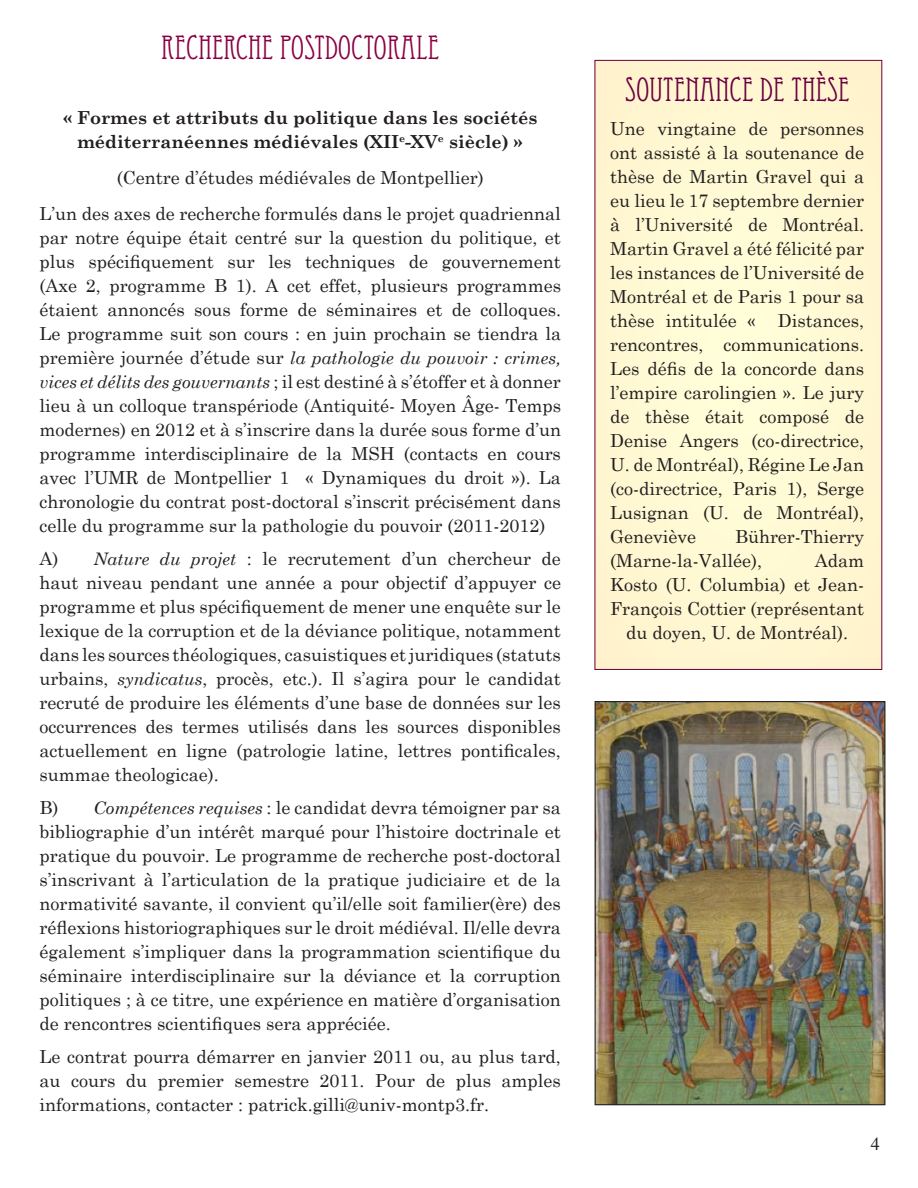
<style>
.page{position:relative;width:918px;height:1188px;background:#fff}
.page>*{position:absolute;margin:0;border:0;box-sizing:border-box;transform-origin:0 0}
.t1{font:33px "Eccentric Std";color:#8b0041}
.t2{font:33px "Eccentric Std";color:#6a0041}
.t3{font:18px/24px "Century Schoolbook";color:#231f20;text-align:justify}
.t4{font:700 18px/24px "Century Schoolbook";color:#231f20;text-align:center}
.t5{font:18px "Times";color:#231f20}
.t6{font:italic 17.25px "Century Schoolbook";color:#231f20}
.s1{font-style:normal;font-size:18px}
.s2{font-style:italic;font-size:17.25px}
</style>
<div class="page">
<div style="left:595px;top:60px;width:287px;height:609px;background:#fff8d3"></div>
<div style="left:595px;top:60px;width:287px;height:610px;border:1px solid #6a0041"></div>
<img style="left:597px;top:703px;width:286px;height:400px">
<div style="left:595px;top:701px;width:290px;height:404px;border:1px solid #231f20"></div>
<p class="t1" style="left:161px;top:29px;width:280px">RECHERCHE POSTDOCTORALE</p>
<p class="t4" style="left:63px;top:105px;width:476px">« Formes et attributs du politique dans les sociétés méditerranéennes médiévales (XII<sup>e</sup>-XV<sup>e</sup> siècle) »</p>
<p class="t3" style="left:117px;top:165px;width:369px">(Centre d’études médiévales de Montpellier)</p>
<p class="t3" style="left:39px;top:201px;width:523px">L’un des axes de recherche formulés dans le projet quadriennal par notre équipe était centré sur la question du politique, et plus spécifiquement sur les techniques de gouvernement (Axe 2, programme B 1). A cet effet, plusieurs programmes étaient annoncés sous forme de séminaires et de colloques.<br>Le programme suit son cours : en juin prochain se tiendra la</p>
<p class="t6" style="left:39px;top:347px;width:523px"><span class="s1">première journée d’étude sur</span> la pathologie du pouvoir : crimes,</p>
<p class="t3" style="left:39px;top:369px;width:523px"><span class="s2">vices et délits des gouvernants</span> ; il est destiné à s’étoffer et à donner lieu à un colloque transpériode (Antiquité- Moyen Âge- Temps modernes) en 2012 et à s’inscrire dans la durée sous forme d’un programme interdisciplinaire de la MSH (contacts en cours avec l’UMR de Montpellier 1 « Dynamiques du droit »). La chronologie du contrat post-doctoral s’inscrit précisément dans celle du programme sur la pathologie du pouvoir (2011-2012)</p>
<p class="t3" style="left:39px;top:546px;width:523px">A) <span class="s2">Nature du projet</span> : le recrutement d’un chercheur de haut niveau pendant une année a pour objectif d’appuyer ce programme et plus spécifiquement de mener une enquête sur le lexique de la corruption et de la déviance politique, notamment dans les sources théologiques, casuistiques et juridiques (statuts urbains, <span class="s2">syndicatus</span>, procès, etc.). Il s’agira pour le candidat recruté de produire les éléments d’une base de données sur les occurrences des termes utilisés dans les sources disponibles actuellement en ligne (patrologie latine, lettres pontificales, summae theologicae).</p>
<p class="t3" style="left:39px;top:795px;width:523px">B) <span class="s2">Compétences requises</span> : le candidat devra témoigner par sa bibliographie d’un intérêt marqué pour l’histoire doctrinale et pratique du pouvoir. Le programme de recherche post-doctoral s’inscrivant à l’articulation de la pratique judiciaire et de la normativité savante, il convient qu’il/elle soit familier(ère) des réflexions historiographiques sur le droit médiéval. Il/elle devra également s’impliquer dans la programmation scientifique du séminaire interdisciplinaire sur la déviance et la corruption politiques ; à ce titre, une expérience en matière d’organisation de rencontres scientifiques sera appréciée.</p>
<p class="t3" style="left:39px;top:1044px;width:523px">Le contrat pourra démarrer en janvier 2011 ou, au plus tard, au cours du premier semestre 2011. Pour de plus amples informations, contacter : patrick.gilli@univ-montp3.fr.</p>
<p class="t2" style="left:625px;top:70px;width:226px">SOUTENANCE DE THÈSE</p>
<p class="t3" style="left:610px;top:117px;width:256px">Une vingtaine de personnes ont assisté à la soutenance de thèse de Martin Gravel qui a eu lieu le 17 septembre dernier à l’Université de Montréal.<br>Martin Gravel a été félicité par les instances de l’Université de Montréal et de Paris 1 pour sa thèse intitulée « Distances, rencontres, communications.<br>Les défis de la concorde dans l’empire carolingien ». Le jury de thèse était composé de Denise Angers (co-directrice, U. de Montréal), Régine Le Jan (co-directrice, Paris 1), Serge Lusignan (U. de Montréal), Geneviève</p>
<p class="t3" style="left:610px;top:525px;width:255px;text-indent:125px">Bührer-Thierry (Marne-la-Vallée),</p>
<p class="t3" style="left:815px;top:549px;width:51px">Adam</p>
<p class="t3" style="left:610px;top:573px;width:255px">Kosto (U. Columbia) et Jean-</p>
<p class="t3" style="left:610px;top:597px;width:255px">François Cottier (représentant</p>
<p class="t3" style="left:626px;top:621px;width:224px">du doyen, U. de Montréal).</p>
<p class="t5" style="left:871px;top:1127px;width:10px">4</p>
</div>
